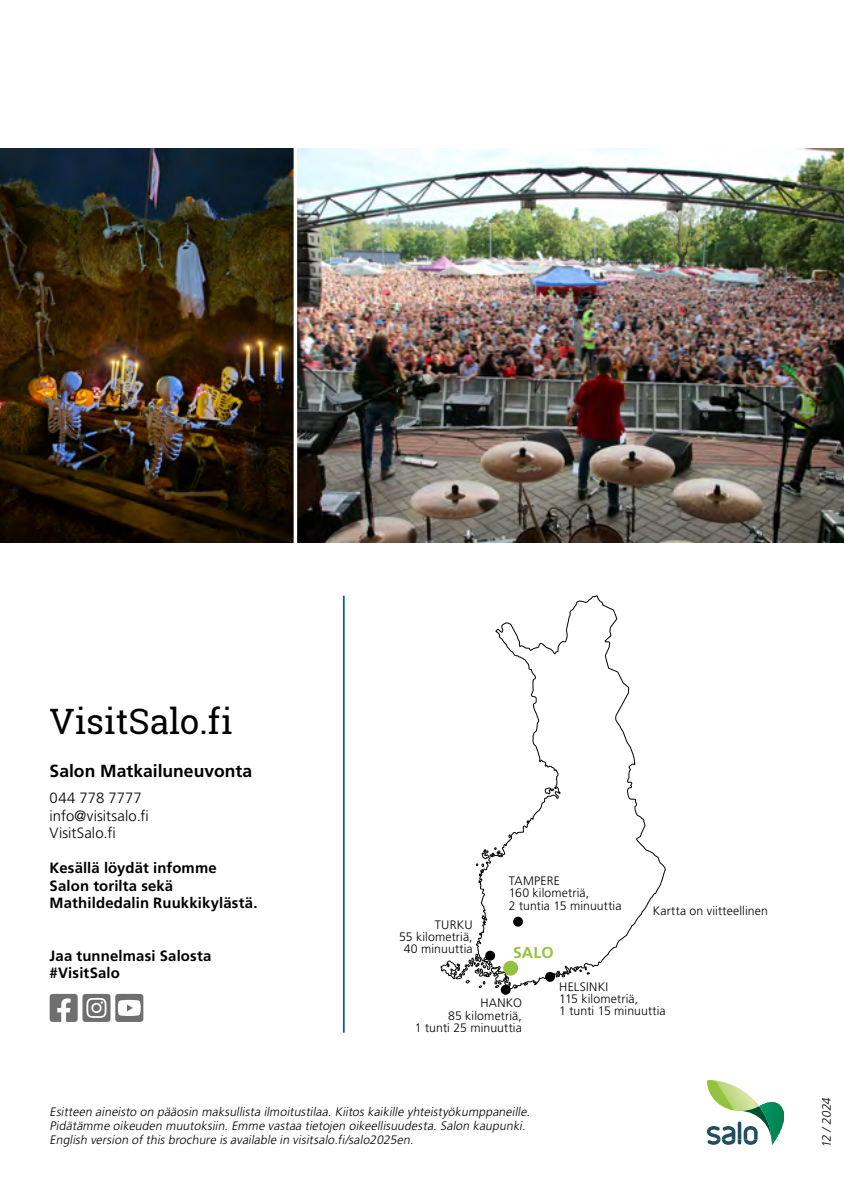
<style>
.page{position:relative;width:844px;height:1191px;background:#fff}
.page>*{position:absolute;margin:0;border:0;box-sizing:border-box;transform-origin:0 0}
.Artikkeli_otsikot_H1{font:35px "Roboto Slab";color:#000}
.Moduulien_otsikot_H2{font:700 17.5px "Frutiger LT Pro";color:#000}
.t1{font:700 15.75px "Frutiger LT Std";color:#94c23d}
.Leipäteksti{font:700 14.88px/17.5px "Frutiger LT Std";letter-spacing:.01em;color:#000}
.Leipäteksti-2{font:300 14.88px "Frutiger LT Std";letter-spacing:.005em;color:#000}
.Kuvateksti_kursiivi_pieni{font:italic 300 12.25px "Frutiger LT Std";color:#000}
.t2{font:300 12.25px/12.2px "Frutiger LT Std";letter-spacing:.01em;color:#000;text-align:right}
</style>
<div class="page">
<svg style="left:476px;top:595px;width:189px;height:394px"></svg>
<svg style="left:552px;top:966px;width:37px;height:11px"></svg>
<svg style="left:440px;top:954px;width:67px;height:33px"></svg>
<svg style="left:481px;top:915px;width:3px;height:4px"></svg>
<svg style="left:476px;top:847px;width:26px;height:36px"></svg>
<svg style="left:544px;top:787px;width:12px;height:7px"></svg>
<hr style="left:771px;top:1102px;width:1px;height:43px;background:#008b5a">
<hr style="left:772px;top:1102px;width:1px;height:43px;background:#008a59">
<hr style="left:773px;top:1102px;width:1px;height:43px;background:#008958">
<hr style="left:774px;top:1102px;width:1px;height:43px;background:#008856">
<hr style="left:775px;top:1102px;width:1px;height:43px;background:#008856">
<hr style="left:776px;top:1102px;width:1px;height:43px;background:#008654">
<hr style="left:777px;top:1102px;width:1px;height:43px;background:#008654">
<hr style="left:778px;top:1102px;width:1px;height:43px;background:#008452">
<hr style="left:779px;top:1102px;width:1px;height:43px;background:#008452">
<hr style="left:780px;top:1102px;width:1px;height:43px;background:#008250">
<hr style="left:781px;top:1102px;width:1px;height:43px;background:#00824f">
<hr style="left:782px;top:1102px;width:1px;height:43px;background:#00804e">
<hr style="left:783px;top:1102px;width:1px;height:43px;background:#00804d">
<svg style="left:706px;top:1080px;width:65px;height:65px"></svg>
<div style="left:503px;top:960px;width:15px;height:15px;background:#94c23d;border-radius:50%"></div>
<div style="left:485px;top:950px;width:10px;height:10px;background:#000;border-radius:50%"></div>
<div style="left:500px;top:984px;width:10px;height:11px;background:#000;border-radius:50%"></div>
<div style="left:513px;top:916px;width:10px;height:10px;background:#000;border-radius:50%"></div>
<div style="left:545px;top:971px;width:10px;height:11px;background:#000;border-radius:50%"></div>
<hr style="left:343px;top:596px;width:1px;height:436px;background:#006384">
<svg style="left:50px;top:994px;width:93px;height:28px"></svg>
<img style="left:0;top:149px;width:843px;height:394px">
<svg style="left:293px;top:148px;width:4px;height:395px"></svg>
<h1 class="Artikkeli_otsikot_H1" style="left:50px;top:697px;width:184px">VisitSalo.fi</h1>
<p class="Moduulien_otsikot_H2" style="left:50px;top:760px;width:204px">Salon Matkailuneuvonta</p>
<p class="Leipäteksti-2" style="left:50px;top:789px;width:94px">044 778 7777</p>
<p class="Leipäteksti-2" style="left:50px;top:807px;width:101px">info@visitsalo.fi</p>
<p class="Leipäteksti-2" style="left:50px;top:824px;width:67px">VisitSalo.fi</p>
<p class="Leipäteksti" style="left:50px;top:859px;width:209px">Kesällä löydät infomme<br>Salon torilta sekä<br>Mathildedalin Ruukkikylästä.</p>
<p class="Leipäteksti" style="left:50px;top:947px;width:163px">Jaa tunnelmasi Salosta</p>
<p class="Leipäteksti" style="left:50px;top:964px;width:72px">#VisitSalo</p>
<p class="t2" style="left:399px;top:918px;width:75px">TURKU<br>55 kilometriä,<br>40 minuuttia</p>
<p class="t2" style="left:508px;top:875px;width:114px;text-align:left">TAMPERE<br>160 kilometriä,<br>2 tuntia 15 minuuttia</p>
<p class="t1" style="left:513px;top:943px;width:42px">SALO</p>
<p class="t2" style="left:652px;top:904px;width:117px">Kartta on viitteellinen</p>
<p class="t2" style="left:415px;top:997px;width:108px">HANKO<br>85 kilometriä,<br>1 tunti 25 minuuttia</p>
<p class="t2" style="left:559px;top:980px;width:108px;text-align:left">HELSINKI<br>115 kilometriä,<br>1 tunti 15 minuuttia</p>
<p class="Kuvateksti_kursiivi_pieni" style="left:50px;top:1104px;width:484px">Esitteen aineisto on pääosin maksullista ilmoitustilaa. Kiitos kaikille yhteistyökumppaneille.</p>
<p class="Kuvateksti_kursiivi_pieni" style="left:50px;top:1118px;width:479px">Pidätämme oikeuden muutoksiin. Emme vastaa tietojen oikeellisuudesta. Salon kaupunki.</p>
<p class="Kuvateksti_kursiivi_pieni" style="left:50px;top:1132px;width:368px">English version of this brochure is available in visitsalo.fi/salo2025en.</p>
<p class="Kuvateksti_kursiivi_pieni" style="left:819px;top:1148px;width:54px;rotate:-90deg">12 / 2024</p>
</div>
